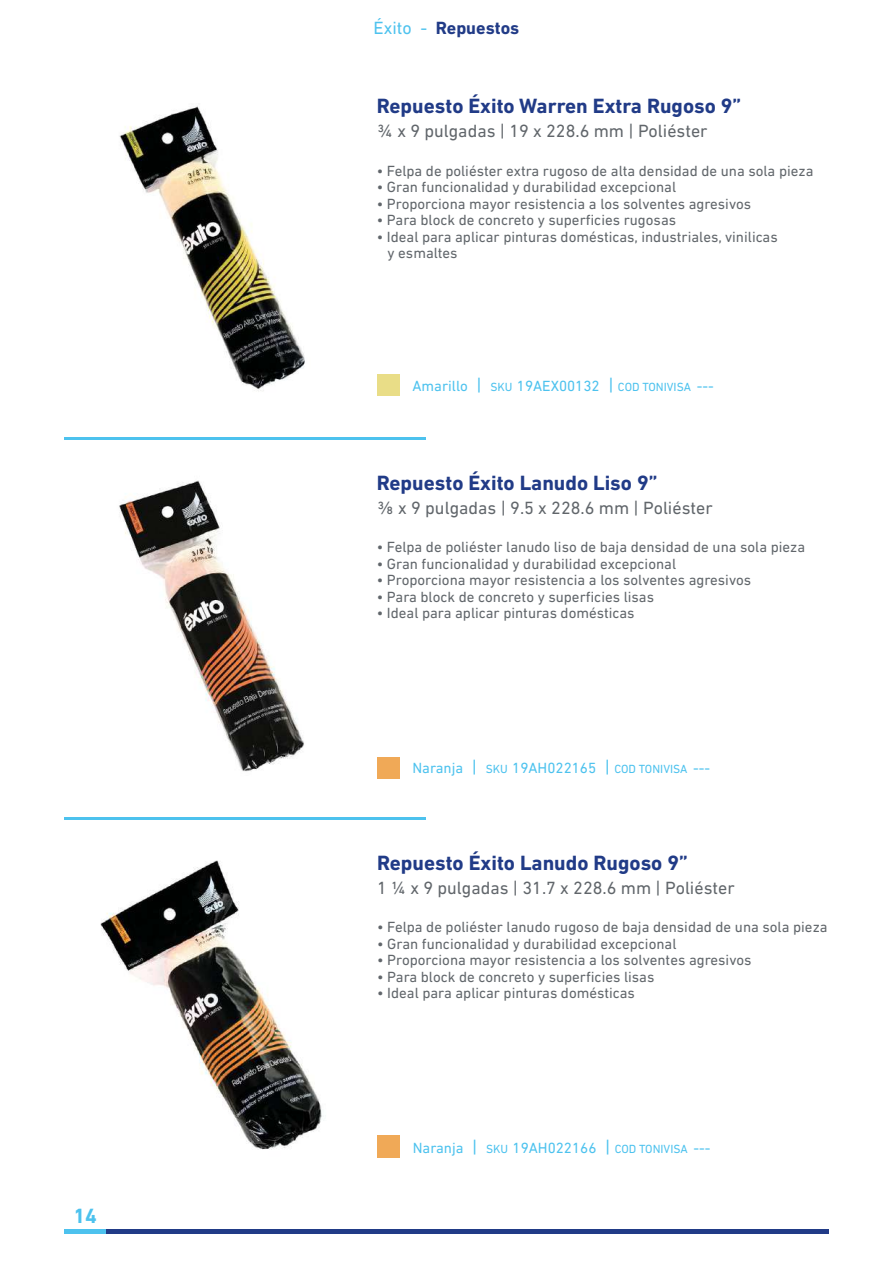
<style>
.page{position:relative;width:893px;height:1263px;background:#fff}
.page>*{position:absolute;margin:0;border:0;box-sizing:border-box;transform-origin:0 0}
.t1{font:700 21px "DIN Next LT Pro";color:#213b87}
.t2{font:700 21px "DIN Next LT Pro";color:#4dc2ee}
.t3{font:18px "DIN Next LT Pro";color:#61666b}
.t4{font:700 18px "DIN Next LT Pro";color:#213b87}
.t5{font:15px/16.5px "DIN Next LT Pro";color:#61666b}
.t6{font:15px "DIN Next LT Pro";color:#4dc2ee}
.s1{font-weight:400;color:#4dc2ee}
.s2{font-size:18px}
.s3{font-size:12px}
</style>
<div class="page">
<hr style="left:64px;top:1229px;width:42px;height:4px;background:#4dc2ee">
<hr style="left:106px;top:1229px;width:722px;height:4px;background:#213b87">
<hr style="left:64px;top:437px;width:361px;height:3px;background:#4dc2ee">
<hr style="left:64px;top:817px;width:362px;height:3px;background:#4dc2ee">
<img style="left:119px;top:106px;width:186px;height:285px">
<div style="left:377px;top:374px;width:23px;height:21px;background:#e9dd87"></div>
<div style="left:377px;top:757px;width:23px;height:21px;background:#f0a957"></div>
<div style="left:377px;top:1135px;width:23px;height:23px;background:#f0a957"></div>
<img style="left:119px;top:480px;width:185px;height:292px">
<img style="left:100px;top:860px;width:222px;height:290px">
<h1 class="t2" style="left:73px;top:1204px;width:25px">14</h1>
<p class="t4" style="left:374px;top:17px;width:147px"><span class="s1">Éxito -</span> Repuestos</p>
<h1 class="t1" style="left:377px;top:94px;width:366px">Repuesto Éxito Warren Extra Rugoso 9”</h1>
<p class="t3" style="left:377px;top:121px;width:332px">3/4 x 9 pulgadas | 19 x 228.6 mm | Poliéster</p>
<p class="t5" style="left:377px;top:162px;width:438px">• Felpa de poliéster extra rugoso de alta densidad de una sola pieza</p>
<p class="t5" style="left:377px;top:178px;width:301px">• Gran funcionalidad y durabilidad excepcional</p>
<p class="t5" style="left:377px;top:195px;width:376px">• Proporciona mayor resistencia a los solventes agresivos</p>
<p class="t5" style="left:377px;top:211px;width:301px">• Para block de concreto y superficies rugosas</p>
<p class="t5" style="left:388px;top:228px;width:392px;text-indent:-11px">• Ideal para aplicar pinturas domésticas, industriales, vinilicas y esmaltes</p>
<p class="t6" style="left:412px;top:378px;width:303px">Amarillo <span class="s2">|</span> <span class="s3">SKU</span> 19AEX00132 <span class="s2">|</span> <span class="s3">COD TONIVISA</span> ---</p>
<h1 class="t1" style="left:377px;top:471px;width:282px">Repuesto Éxito Lanudo Liso 9”</h1>
<p class="t3" style="left:377px;top:498px;width:337px">3/8 x 9 pulgadas | 9.5 x 228.6 mm | Poliéster</p>
<p class="t5" style="left:377px;top:539px;width:430px">• Felpa de poliéster lanudo liso de baja densidad de una sola pieza</p>
<p class="t5" style="left:377px;top:555px;width:301px">• Gran funcionalidad y durabilidad excepcional</p>
<p class="t5" style="left:377px;top:572px;width:376px">• Proporciona mayor resistencia a los solventes agresivos</p>
<p class="t5" style="left:377px;top:588px;width:279px">• Para block de concreto y superficies lisas</p>
<p class="t5" style="left:377px;top:605px;width:259px">• Ideal para aplicar pinturas domésticas</p>
<p class="t6" style="left:412px;top:759px;width:299px">Naranja <span class="s2">|</span> <span class="s3">SKU</span> 19AH022165 <span class="s2">|</span> <span class="s3">COD TONIVISA</span> ---</p>
<h1 class="t1" style="left:377px;top:851px;width:312px">Repuesto Éxito Lanudo Rugoso 9”</h1>
<p class="t3" style="left:377px;top:878px;width:359px">1 1/4 x 9 pulgadas | 31.7 x 228.6 mm | Poliéster</p>
<p class="t5" style="left:377px;top:919px;width:452px">• Felpa de poliéster lanudo rugoso de baja densidad de una sola pieza</p>
<p class="t5" style="left:377px;top:935px;width:301px">• Gran funcionalidad y durabilidad excepcional</p>
<p class="t5" style="left:377px;top:952px;width:376px">• Proporciona mayor resistencia a los solventes agresivos</p>
<p class="t5" style="left:377px;top:968px;width:279px">• Para block de concreto y superficies lisas</p>
<p class="t5" style="left:377px;top:985px;width:259px">• Ideal para aplicar pinturas domésticas</p>
<p class="t6" style="left:413px;top:1139px;width:299px">Naranja <span class="s2">|</span> <span class="s3">SKU</span> 19AH022166 <span class="s2">|</span> <span class="s3">COD TONIVISA</span> ---</p>
</div>
